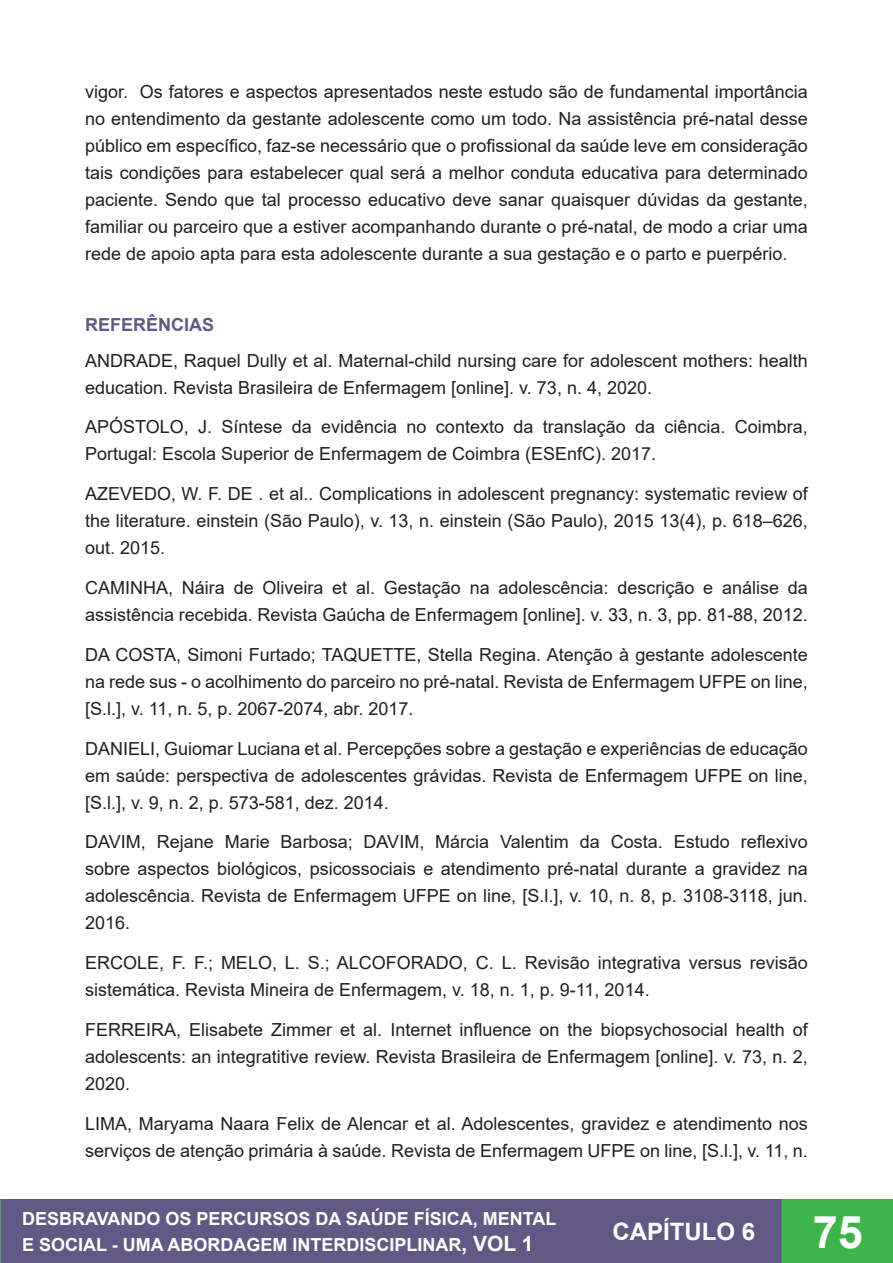
<style>
.page{position:relative;width:893px;height:1263px;background:#fff}
.page>*{position:absolute;margin:0;border:0;box-sizing:border-box;transform-origin:0 0}
.t1{font:700 45px "Arial";color:#fff}
.t2{font:700 24px "Arial";color:#fff}
.Normal__Web{font:18px/27px "Arial";color:#231f20;text-align:justify}
.t3{font:700 18px/26.5px "Arial";color:#fff}
.t4{font:700 18px "Arial";color:#615984}
.s1{font-size:21px}
</style>
<div class="page">
<div style="left:0;top:1200px;width:782px;height:63px;background:#615984"></div>
<div style="left:0;top:1199px;width:783px;height:64px;border:2px solid #615984"></div>
<svg style="left:0;top:1199px;width:1px;height:64px"></svg>
<div style="left:782px;top:1200px;width:111px;height:63px;background:#3db54a"></div>
<div style="left:782px;top:1199px;width:111px;height:64px;border:2px solid #3db54a"></div>
<p class="Normal__Web" style="left:85px;top:78px;width:724px">vigor. Os fatores e aspectos apresentados neste estudo são de fundamental importância no entendimento da gestante adolescente como um todo. Na assistência pré-natal desse público em específico, faz-se necessário que o profissional da saúde leve em consideração tais condições para estabelecer qual será a melhor conduta educativa para determinado paciente. Sendo que tal processo educativo deve sanar quaisquer dúvidas da gestante, familiar ou parceiro que a estiver acompanhando durante o pré-natal, de modo a criar uma rede de apoio apta para esta adolescente durante a sua gestação e o parto e puerpério.</p>
<p class="t4" style="left:85px;top:312px;width:131px">REFERÊNCIAS</p>
<p class="Normal__Web" style="left:85px;top:347px;width:724px">ANDRADE, Raquel Dully et al. Maternal-child nursing care for adolescent mothers: health education. Revista Brasileira de Enfermagem [online]. v. 73, n. 4, 2020.</p>
<p class="Normal__Web" style="left:85px;top:413px;width:724px">APÓSTOLO, J. Síntese da evidência no contexto da translação da ciência. Coimbra,<br>Portugal: Escola Superior de Enfermagem de Coimbra (ESEnfC). 2017.</p>
<p class="Normal__Web" style="left:85px;top:480px;width:724px">AZEVEDO, W. F. DE . et al.. Complications in adolescent pregnancy: systematic review of the literature. einstein (São Paulo), v. 13, n. einstein (São Paulo), 2015 13(4), p. 618–626, out. 2015.</p>
<p class="Normal__Web" style="left:85px;top:574px;width:724px">CAMINHA, Náira de Oliveira et al. Gestação na adolescência: descrição e análise da assistência recebida. Revista Gaúcha de Enfermagem [online]. v. 33, n. 3, pp. 81-88, 2012.</p>
<p class="Normal__Web" style="left:85px;top:641px;width:724px">DA COSTA, Simoni Furtado; TAQUETTE, Stella Regina. Atenção à gestante adolescente na rede sus - o acolhimento do parceiro no pré-natal. Revista de Enfermagem UFPE on line, [S.l.], v. 11, n. 5, p. 2067-2074, abr. 2017.</p>
<p class="Normal__Web" style="left:85px;top:735px;width:724px">DANIELI, Guiomar Luciana et al. Percepções sobre a gestação e experiências de educação em saúde: perspectiva de adolescentes grávidas. Revista de Enfermagem UFPE on line, [S.l.], v. 9, n. 2, p. 573-581, dez. 2014.</p>
<p class="Normal__Web" style="left:85px;top:828px;width:724px">DAVIM, Rejane Marie Barbosa; DAVIM, Márcia Valentim da Costa. Estudo reflexivo sobre aspectos biológicos, psicossociais e atendimento pré-natal durante a gravidez na adolescência. Revista de Enfermagem UFPE on line, [S.l.], v. 10, n. 8, p. 3108-3118, jun.<br>2016.</p>
<p class="Normal__Web" style="left:85px;top:949px;width:724px">ERCOLE, F. F.; MELO, L. S.; ALCOFORADO, C. L. Revisão integrativa versus revisão sistemática. Revista Mineira de Enfermagem, v. 18, n. 1, p. 9-11, 2014.</p>
<p class="Normal__Web" style="left:85px;top:1016px;width:724px">FERREIRA, Elisabete Zimmer et al. Internet influence on the biopsychosocial health of adolescents: an integratitive review. Revista Brasileira de Enfermagem [online]. v. 73, n. 2, 2020.</p>
<p class="Normal__Web" style="left:85px;top:1110px;width:724px">LIMA, Maryama Naara Felix de Alencar et al. Adolescentes, gravidez e atendimento nos serviços de atenção primária à saúde. Revista de Enfermagem UFPE on line, [S.l.], v. 11, n.</p>
<p class="t3" style="left:22px;top:1205px;width:536px">DESBRAVANDO OS PERCURSOS DA SAÚDE FÍSICA, MENTAL<br>E SOCIAL - UMA ABORDAGEM INTERDISCIPLINAR<span class="s1">, VOL 1</span></p>
<h2 class="t2" style="left:612px;top:1215px;width:144px">CAPÍTULO 6</h2>
<h1 class="t1" style="left:813px;top:1200px;width:52px">75</h1>
</div>
